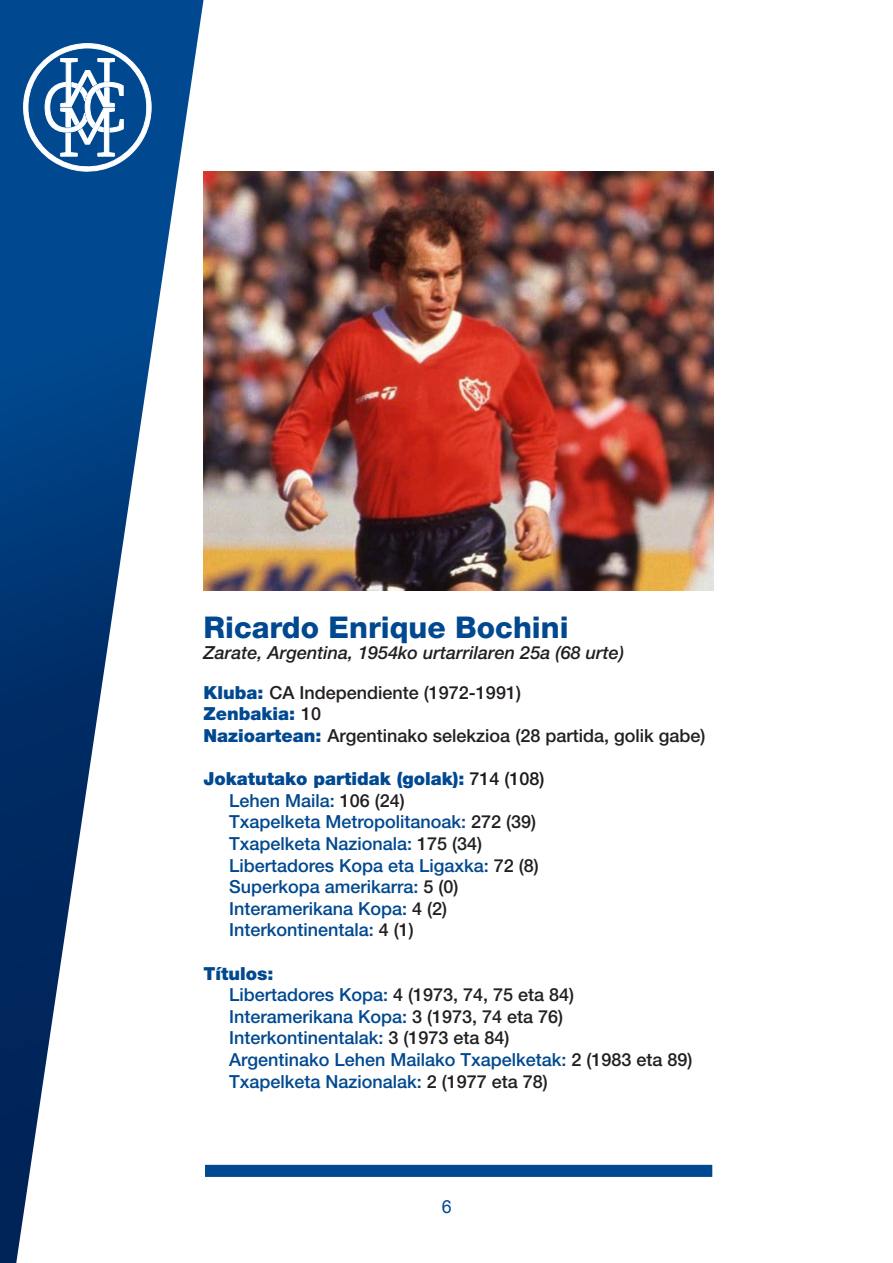
<style>
.page{position:relative;width:893px;height:1263px;background:#fff}
.page>*{position:absolute;margin:0;border:0;box-sizing:border-box;transform-origin:0 0}
.t1{font:800 30px "Helvetica Neue LT Pro";color:#004990}
.t2{font:500 18px/21.6px "Helvetica Neue LT Pro";color:#004990}
.t3{font:500 18px/21.6px "Helvetica Neue LT Pro";color:#231f20}
.t4{font:italic 500 18px "Helvetica Neue LT Pro";color:#231f20}
.t5{font:18px "Arial";color:#004990}
.s1{font-weight:900;color:#004990}
.s2{font-weight:900}
.s3{color:#18191a}
.s4{color:#231f20}
</style>
<div class="page">
<svg style="left:0;top:0;width:204px;height:1263px"></svg>
<svg style="left:22px;top:43px;width:129px;height:129px"></svg>
<img style="left:204px;top:171px;width:510px;height:419px">
<div style="left:202px;top:1162px;width:513px;height:18px;background:#004990;border:3px solid #fff"></div>
<h1 class="t1" style="left:204px;top:616px;width:367px">Ricardo Enrique Bochini</h1>
<p class="t4" style="left:204px;top:646px;width:422px">Zarate, Argentina, 1954ko urtarrilaren 25a (68 urte)</p>
<p class="t3" style="left:204px;top:684px;width:503px"><span class="s1">Kluba:</span> CA Independiente (1972-1991)<br><span class="s1">Zenbakia:</span> 10<br><span class="s1">Nazioartean:</span> Argentinako selekzioa (28 partida, golik gabe)</p>
<p class="t2" style="left:229px;top:771px;width:317px;text-indent:-26px"><span class="s2">Jokatutako partidak (golak):</span> <span class="s3">714 (108)<br></span>Lehen Maila: <span class="s4">106 (24)<br></span>Txapelketa Metropolitanoak: <span class="s4">272 (39)<br></span>Txapelketa Nazionala: <span class="s4">175 (34)<br></span>Libertadores Kopa eta Ligaxka: <span class="s4">72 (8)<br></span>Superkopa amerikarra: <span class="s4">5 (0)<br></span>Interamerikana Kopa: <span class="s4">4 (2)<br></span>Interkontinentala: <span class="s4">4 (1)</span></p>
<p class="t2" style="left:229px;top:965px;width:465px;text-indent:-26px"><span class="s2">Títulos:<br></span>Libertadores Kopa: <span class="s4">4 (1973, 74, 75 eta 84)<br></span>Interamerikana Kopa: <span class="s4">3 (1973, 74 eta 76)<br></span>Interkontinentalak: <span class="s4">3 (1973 eta 84)<br></span>Argentinako Lehen Mailako Txapelketak: <span class="s4">2 (1983 eta 89)<br></span>Txapelketa Nazionalak: <span class="s4">2 (1977 eta 78)</span></p>
<p class="t5" style="left:442px;top:1200px;width:12px">6</p>
</div>
